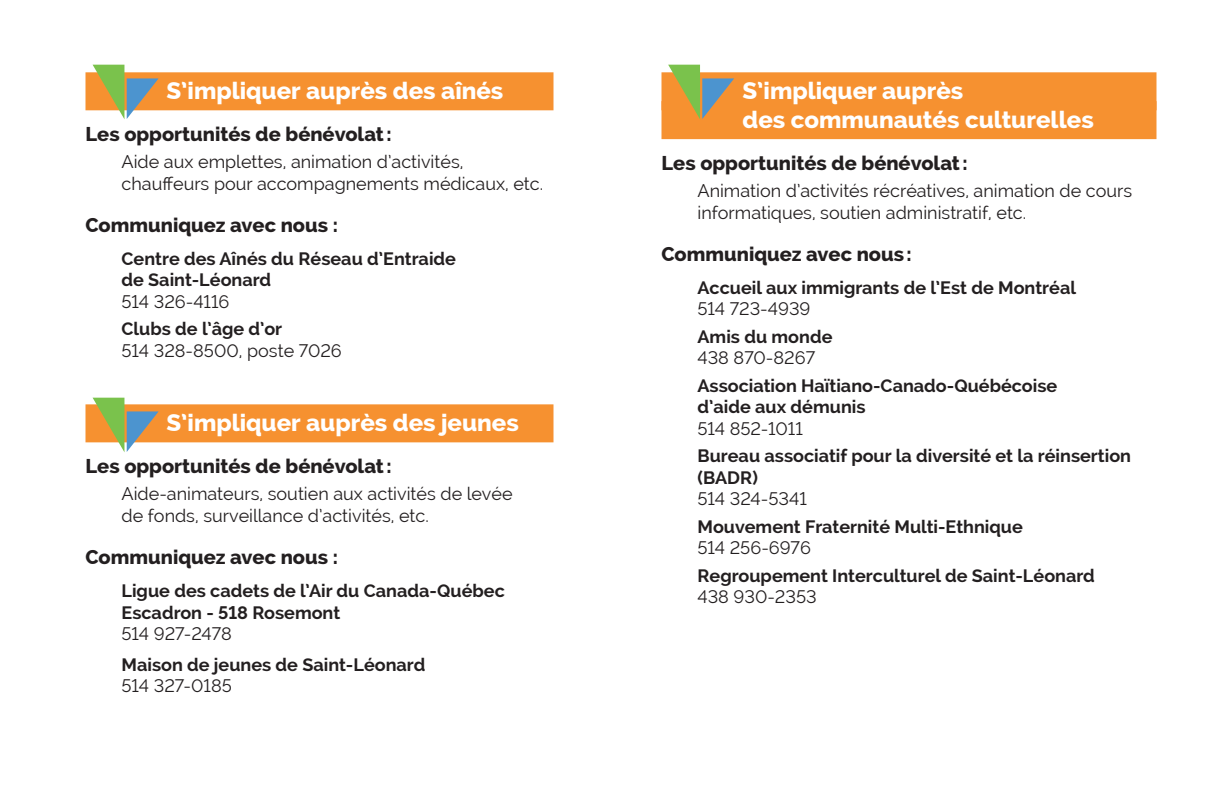
<style>
.page{position:relative;width:1224px;height:792px;background:#fff}
.page>*{position:absolute;margin:0;border:0;box-sizing:border-box;transform-origin:0 0}
.t1{font:800 24px/28.8px "Raleway";color:#fff}
.t2{font:800 20px "Raleway";color:#231f20}
.t3{font:700 18px/21.6px "Raleway";color:#231f20}
.t4{font:18px/21.6px "Raleway";color:#231f20}
</style>
<div class="page">
<div style="left:662px;top:72px;width:495px;height:38px;background:#f69130"></div>
<div style="left:662px;top:101px;width:495px;height:38px;background:#f69130"></div>
<svg style="left:668px;top:65px;width:66px;height:54px"></svg>
<div style="left:86px;top:72px;width:468px;height:38px;background:#f69130"></div>
<div style="left:86px;top:404px;width:468px;height:38px;background:#f69130"></div>
<svg style="left:93px;top:398px;width:66px;height:54px"></svg>
<svg style="left:93px;top:65px;width:66px;height:54px"></svg>
<h1 class="t1" style="left:166px;top:78px;width:338px">S’impliquer auprès des aînés</h1>
<p class="t2" style="left:86px;top:126px;width:308px">Les opportunités de bénévolat :</p>
<p class="t4" style="left:122px;top:153px;width:423px">Aide aux emplettes, animation d’activités, chauffeurs pour accompagnements médicaux, etc.</p>
<p class="t2" style="left:86px;top:217px;width:254px">Communiquez avec nous :</p>
<p class="t3" style="left:122px;top:248px;width:336px">Centre des Aînés du Réseau d’Entraide de Saint-Léonard</p>
<p class="t4" style="left:122px;top:291px;width:109px">514 326-4116</p>
<p class="t3" style="left:122px;top:318px;width:162px">Clubs de l’âge d’or</p>
<p class="t4" style="left:122px;top:340px;width:222px">514 328-8500, poste 7026</p>
<h1 class="t1" style="left:166px;top:410px;width:354px">S’impliquer auprès des jeunes</h1>
<p class="t2" style="left:86px;top:458px;width:308px">Les opportunités de bénévolat :</p>
<p class="t4" style="left:122px;top:485px;width:393px">Aide-animateurs, soutien aux activités de levée de fonds, surveillance d’activités, etc.</p>
<p class="t2" style="left:86px;top:549px;width:254px">Communiquez avec nous :</p>
<p class="t3" style="left:122px;top:580px;width:385px">Ligue des cadets de l’Air du Canada-Québec<br>Escadron - 518 Rosemont</p>
<p class="t4" style="left:122px;top:623px;width:112px">514 927-2478</p>
<p class="t3" style="left:122px;top:654px;width:305px">Maison de jeunes de Saint-Léonard</p>
<p class="t4" style="left:122px;top:675px;width:112px">514 327-0185</p>
<h1 class="t1" style="left:742px;top:78px;width:353px">S’impliquer auprès<br>des communautés culturelles</h1>
<p class="t2" style="left:662px;top:155px;width:308px">Les opportunités de bénévolat :</p>
<p class="t4" style="left:698px;top:182px;width:436px">Animation d’activités récréatives, animation de cours informatiques, soutien administratif, etc.</p>
<p class="t2" style="left:662px;top:246px;width:252px">Communiquez avec nous :</p>
<p class="t3" style="left:698px;top:277px;width:380px">Accueil aux immigrants de l’Est de Montréal</p>
<p class="t4" style="left:698px;top:298px;width:115px">514 723-4939</p>
<p class="t3" style="left:698px;top:326px;width:136px">Amis du monde</p>
<p class="t4" style="left:698px;top:347px;width:119px">438 870-8267</p>
<p class="t3" style="left:698px;top:375px;width:361px">Association Haïtiano-Canado-Québécoise d’aide aux démunis</p>
<p class="t4" style="left:698px;top:418px;width:107px">514 852-1011</p>
<p class="t3" style="left:698px;top:445px;width:435px">Bureau associatif pour la diversité et la réinsertion (BADR)</p>
<p class="t4" style="left:698px;top:488px;width:111px">514 324-5341</p>
<p class="t3" style="left:698px;top:516px;width:327px">Mouvement Fraternité Multi-Ethnique</p>
<p class="t4" style="left:698px;top:537px;width:115px">514 256-6976</p>
<p class="t3" style="left:698px;top:565px;width:399px">Regroupement Interculturel de Saint-Léonard</p>
<p class="t4" style="left:698px;top:586px;width:121px">438 930-2353</p>
</div>
